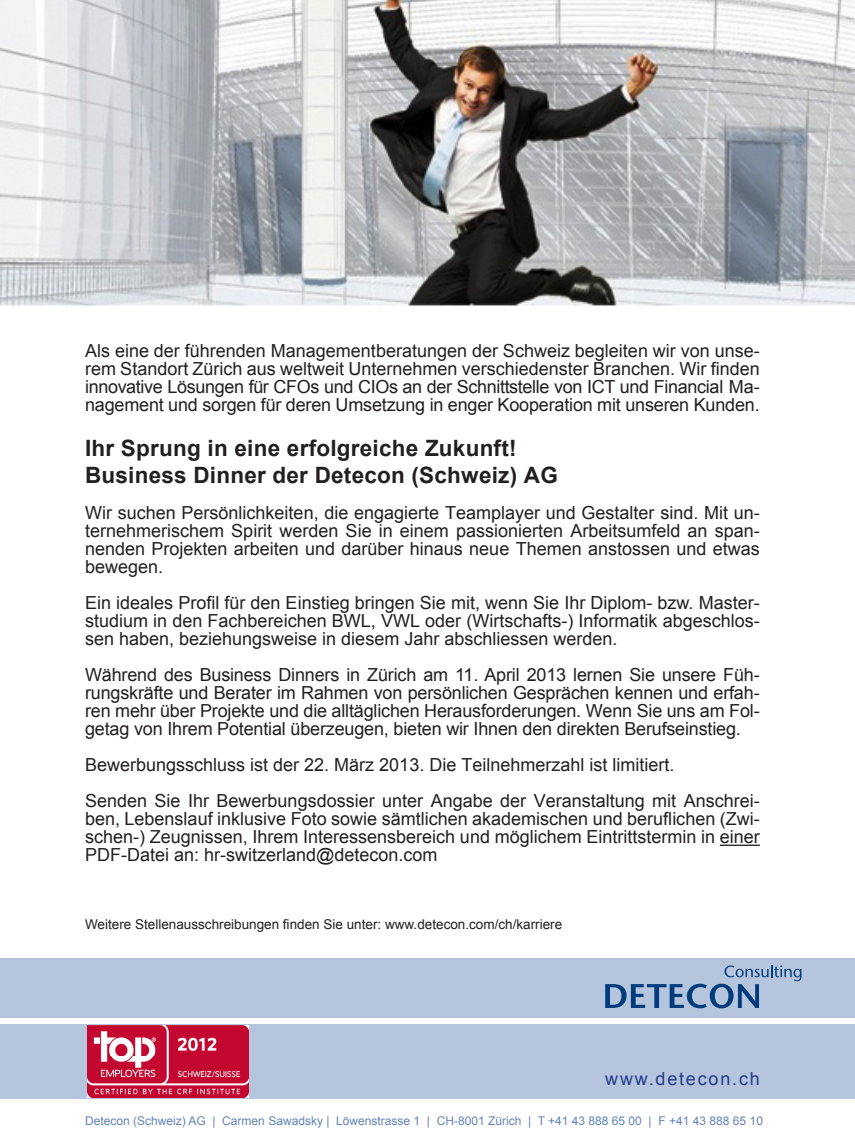
<style>
.page{position:relative;width:855px;height:1140px;background:#fff}
.page>*{position:absolute;margin:0;border:0;box-sizing:border-box;transform-origin:0 0}
.t1{font:700 22.5px/27px "Arial";letter-spacing:.01em;color:#231f20}
.t2{font:18px/18px "Arial";color:#231f20;text-align:justify}
.t3{font:18px "Arial";letter-spacing:.1em;color:#263b89}
.t4{font:13.5px "Arial";color:#231f20}
.t5{font:12px "Arial";color:#6383b5}
</style>
<div class="page">
<div style="left:0;top:958px;width:855px;height:59px;background:#b5c5dd"></div>
<div style="left:0;top:1024px;width:855px;height:74px;background:#b5c5dd"></div>
<svg style="left:605px;top:965px;width:196px;height:43px"></svg>
<hr style="left:720px;top:844px;width:40px;height:2px;background:#231f20">
<img style="left:88px;top:1025px;width:160px;height:72px">
<img style="left:0;top:0;width:855px;height:306px">
<p class="t2" style="left:85px;top:342px;width:676px">Als eine der führenden Managementberatungen der Schweiz begleiten wir von unse&shy;rem Standort Zürich aus weltweit Unternehmen verschiedenster Branchen. Wir finden innovative Lösungen für CFOs und CIOs an der Schnittstelle von ICT und Financial Ma&shy;nagement und sorgen für deren Umsetzung in enger Kooperation mit unseren Kunden.</p>
<p class="t1" style="left:85px;top:435px;width:474px">Ihr Sprung in eine erfolgreiche Zukunft!<br>Business Dinner der Detecon (Schweiz) AG</p>
<p class="t2" style="left:85px;top:504px;width:676px">Wir suchen Persönlichkeiten, die engagierte Teamplayer und Gestalter sind. Mit un&shy;ternehmerischem Spirit werden Sie in einem passionierten Arbeitsumfeld an span&shy;nenden Projekten arbeiten und darüber hinaus neue Themen anstossen und etwas bewegen.</p>
<p class="t2" style="left:85px;top:594px;width:676px">Ein ideales Profil für den Einstieg bringen Sie mit, wenn Sie Ihr Diplom- bzw. Master&shy;studium in den Fachbereichen BWL, VWL oder (Wirtschafts-) Informatik abgeschlos&shy;sen haben, beziehungsweise in diesem Jahr abschliessen werden.</p>
<p class="t2" style="left:85px;top:666px;width:676px">Während des Business Dinners in Zürich am 11. April 2013 lernen Sie unsere Füh&shy;rungskräfte und Berater im Rahmen von persönlichen Gesprächen kennen und erfah&shy;ren mehr über Projekte und die alltäglichen Herausforderungen. Wenn Sie uns am Fol&shy;getag von Ihrem Potential überzeugen, bieten wir Ihnen den direkten Berufseinstieg.</p>
<p class="t2" style="left:85px;top:747px;width:676px;line-height:36px">Bewerbungsschluss ist der 22. März 2013. Die Teilnehmerzahl ist limitiert.<br>Senden Sie Ihr Bewerbungsdossier unter Angabe der Veranstaltung mit Anschrei-</p>
<p class="t2" style="left:85px;top:810px;width:676px">ben, Lebenslauf inklusive Foto sowie sämtlichen akademischen und beruflichen (Zwi&shy;schen-) Zeugnissen, Ihrem Interessensbereich und möglichem Eintrittstermin in einer PDF-Datei an: hr-switzerland@detecon.com</p>
<p class="t4" style="left:85px;top:915px;width:478px">Weitere Stellenausschreibungen finden Sie unter: www.detecon.com/ch/karriere</p>
<p class="t3" style="left:605px;top:1066px;width:156px">www.detecon.ch</p>
<p class="t5" style="left:85px;top:1113px;width:679px">Detecon (Schweiz) AG | Carmen Sawadsky | Löwenstrasse 1 | CH-8001 Zürich | T +41 43 888 65 00 | F +41 43 888 65 10</p>
</div>
